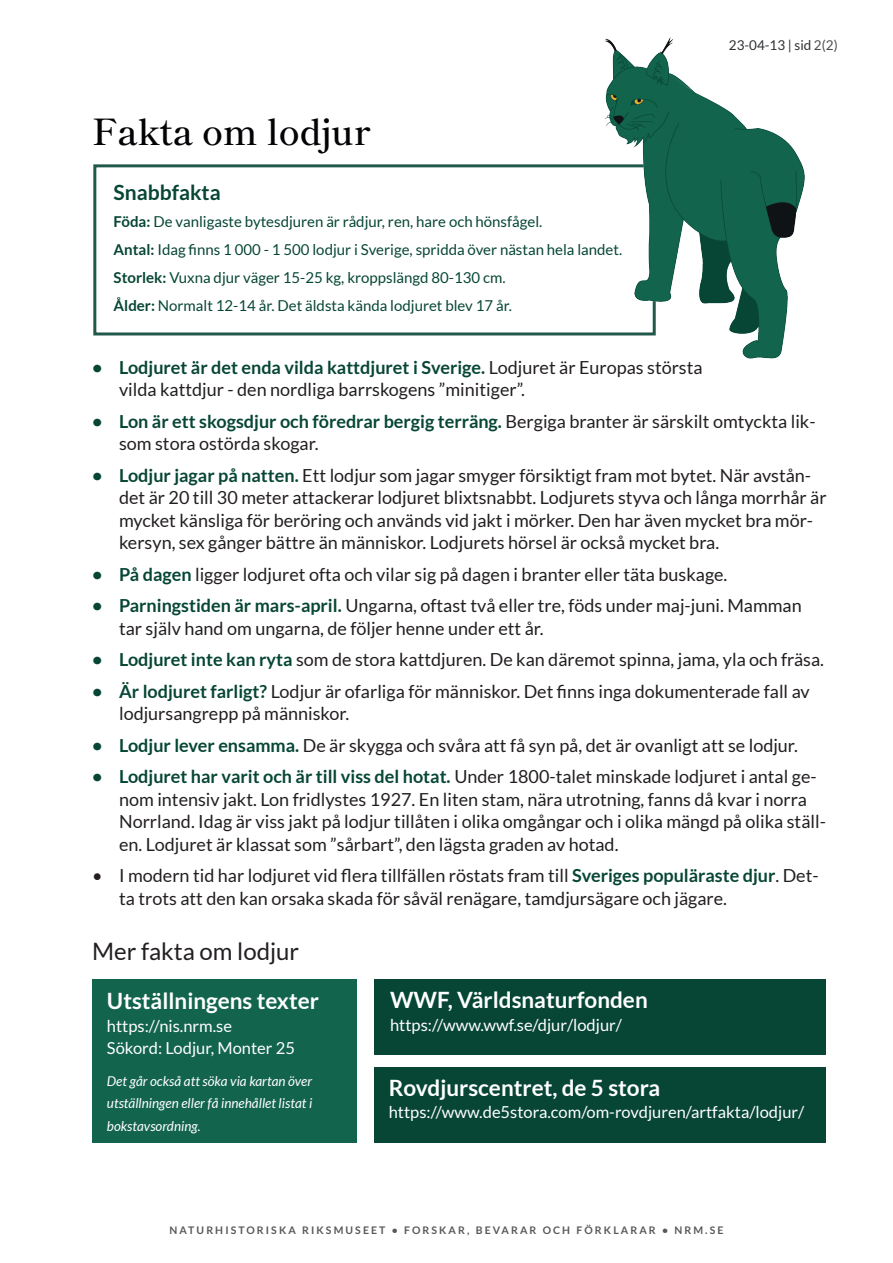
<style>
.page{position:relative;width:893px;height:1263px;background:#fff}
.page>*{position:absolute;margin:0;border:0;box-sizing:border-box;transform-origin:0 0}
.t1{font:600 36px "Shippori Mincho";color:#030306}
.t2{font:24px "Lato";color:#231f20}
.t3{font:700 22.5px "Lato";color:#fff}
.t4{font:700 21px "Lato";color:#074635}
.t5{font:18px/22.5px "Lato";color:#231f20}
.t6{font:16.5px/22.5px "Lato";color:#fff}
.t7{font:15px/27.8px "Lato";color:#074635}
.t8{font:italic 13.5px/22.5px "Lato";color:#fff;text-align:justify}
.t9{font:13.5px "Lato";color:#2d2f32}
.t10{font:700 10.5px "Lato";letter-spacing:.2em;color:#57585a}
.s1{font-weight:700}
.s2{color:#4b4c4d}
.s3{font-weight:700;color:#074635}
</style>
<div class="page">
<div style="left:93px;top:164px;width:563px;height:171px;background:#fff;border:3px solid #074635"></div>
<img style="left:604px;top:38px;width:201px;height:320px">
<div style="left:92px;top:979px;width:264px;height:164px;background:#13644d"></div>
<div style="left:374px;top:979px;width:451px;height:76px;background:#074635"></div>
<div style="left:374px;top:1067px;width:451px;height:76px;background:#074635"></div>
<h1 class="t1" style="left:92px;top:110px;width:280px">Fakta om lodjur</h1>
<p class="t4" style="left:114px;top:180px;width:109px">Snabbfakta</p>
<p class="t7" style="left:114px;top:208px;width:510px"><span class="s1">Föda:</span> De vanligaste bytesdjuren är rådjur, ren, hare och hönsfågel.<br><span class="s1">Antal:</span> Idag finns 1 000 - 1 500 lodjur i Sverige, spridda över nästan hela landet.<br><span class="s1">Storlek:</span> Vuxna djur väger 15-25 kg, kroppslängd 80-130 cm.<br><span class="s1">Ålder:</span> Normalt 12-14 år. Det äldsta kända lodjuret blev 17 år.</p>
<p class="t9" style="left:729px;top:37px;width:110px">23-04-13 | sid <span class="s2">2(2)</span></p>
<p class="t5" style="left:119px;top:356px;width:585px;text-indent:-27px"><span class="s3">• Lodjuret är det enda vilda kattdjuret i Sverige.</span> Lodjuret är Europas största vilda kattdjur - den nordliga barrskogens ”minitiger”.</p>
<p class="t5" style="left:119px;top:410px;width:698px;text-indent:-27px"><span class="s3">• Lon är ett skogsdjur och föredrar bergig terräng.</span> Bergiga branter är särskilt omtyckta lik&shy;som stora ostörda skogar.</p>
<p class="t5" style="left:119px;top:464px;width:709px;text-indent:-27px"><span class="s3">• Lodjur jagar på natten.</span> Ett lodjur som jagar smyger försiktigt fram mot bytet. När avstån&shy;det är 20 till 30 meter attackerar lodjuret blixtsnabbt. Lodjurets styva och långa morrhår är mycket känsliga för beröring och används vid jakt i mörker. Den har även mycket bra mör&shy;kersyn, sex gånger bättre än människor. Lodjurets hörsel är också mycket bra.</p>
<p class="t5" style="left:92px;top:563px;width:637px"><span class="s3">• På dagen</span> ligger lodjuret ofta och vilar sig på dagen i branter eller täta buskage.</p>
<p class="t5" style="left:119px;top:594px;width:684px;text-indent:-27px"><span class="s3">• Parningstiden är mars-april.</span> Ungarna, oftast två eller tre, föds under maj-juni. Mamman tar själv hand om ungarna, de följer henne under ett år.</p>
<p class="t5" style="left:92px;top:648px;width:733px"><span class="s3">• Lodjuret inte kan ryta</span> som de stora kattdjuren. De kan däremot spinna, jama, yla och fräsa.</p>
<p class="t5" style="left:119px;top:680px;width:692px;text-indent:-27px"><span class="s3">• Är lodjuret farligt?</span> Lodjur är ofarliga för människor. Det finns inga dokumenterade fall av lodjursangrepp på människor.</p>
<p class="t5" style="left:92px;top:734px;width:707px"><span class="s3">• Lodjur lever ensamma.</span> De är skygga och svåra att få syn på, det är ovanligt att se lodjur.</p>
<p class="t5" style="left:119px;top:765px;width:708px;text-indent:-27px"><span class="s3">• Lodjuret har varit och är till viss del hotat.</span> Under 1800-talet minskade lodjuret i antal ge&shy;nom intensiv jakt. Lon fridlystes 1927. En liten stam, nära utrotning, fanns då kvar i norra Norrland. Idag är viss jakt på lodjur tillåten i olika omgångar och i olika mängd på olika ställ&shy;en. Lodjuret är klassat som ”sårbart”, den lägsta graden av hotad.</p>
<p class="t5" style="left:119px;top:864px;width:701px;text-indent:-27px">• I modern tid har lodjuret vid flera tillfällen röstats fram till <span class="s3">Sveriges populäraste djur</span>. Det&shy;ta trots att den kan orsaka skada för såväl renägare, tamdjursägare och jägare.</p>
<h2 class="t2" style="left:92px;top:938px;width:209px">Mer fakta om lodjur</h2>
<p class="t3" style="left:107px;top:988px;width:214px">Utställningens texter</p>
<p class="t6" style="left:107px;top:1014px;width:189px">https://nis.nrm.se<br>Sökord: Lodjur, Monter 25</p>
<p class="t8" style="left:107px;top:1070px;width:207px">Det går också att söka via kartan över utställningen eller få innehållet listat i bokstavsordning.</p>
<p class="t3" style="left:390px;top:987px;width:259px">WWF, Världsnaturfonden</p>
<p class="t6" style="left:390px;top:1013px;width:233px">https://www.wwf.se/djur/lodjur/</p>
<p class="t3" style="left:389px;top:1075px;width:273px">Rovdjurscentret, de 5 stora</p>
<p class="t6" style="left:389px;top:1101px;width:417px">https://www.de5stora.com/om-rovdjuren/artfakta/lodjur/</p>
<p class="t10" style="left:169px;top:1224px;width:555px">NATURHISTORISKA RIKSMUSEET • FORSKAR, BEVARAR OCH FÖRKLARAR • NRM.SE</p>
</div>
